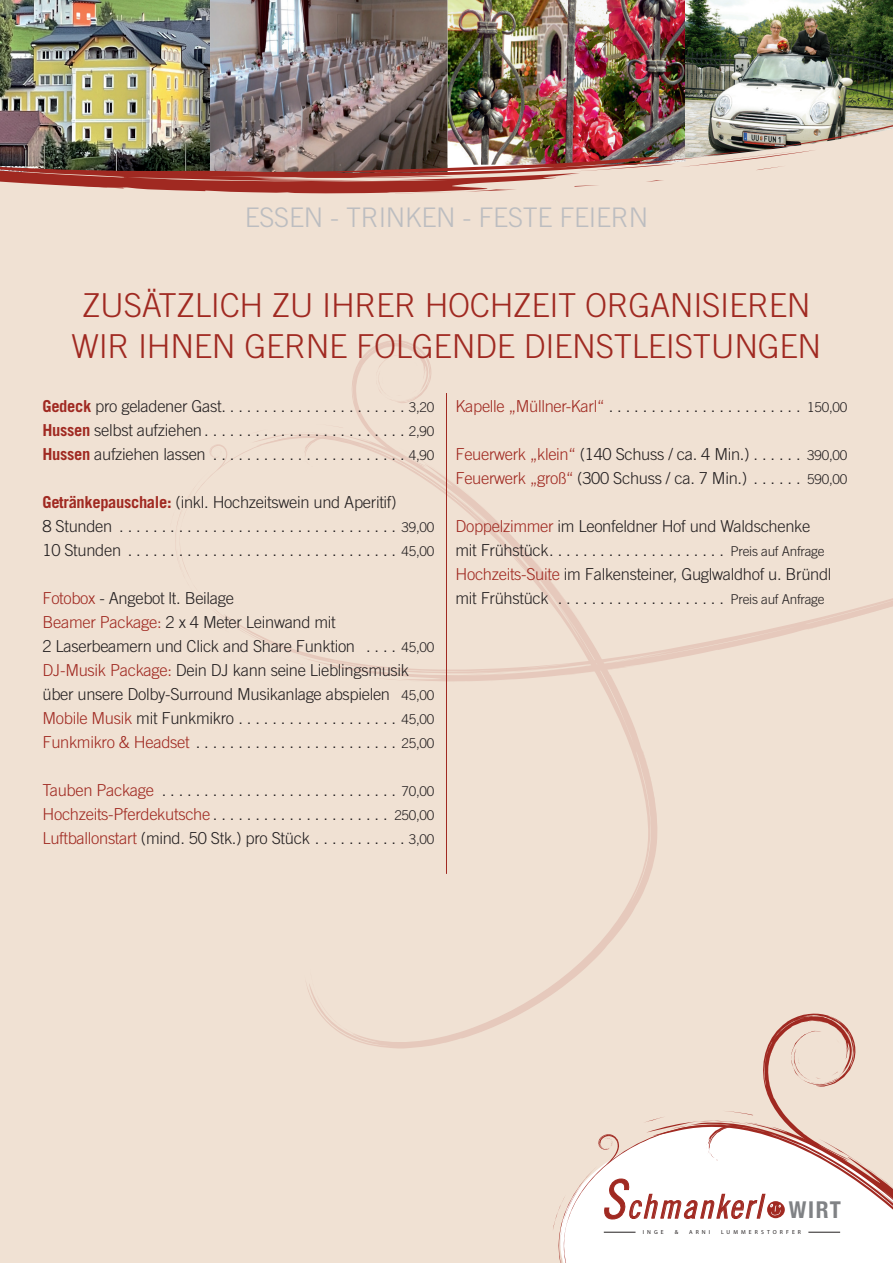
<style>
.page{position:relative;width:893px;height:1263px;background:#f0e1d3}
.page>*{position:absolute;margin:0;border:0;box-sizing:border-box;transform-origin:0 0}
.t1{font:33.15px "Trade Gothic LT Cond Eighteen Obl";letter-spacing:.05em;color:#a02921}
.t2{font:300 33px/40.5px "Trade Gothic LT Std";letter-spacing:-.01em;color:#a02921;text-align:center}
.t3{font:300 27px "Trade Gothic LT Std";letter-spacing:-.01em;color:#bcbdc0}
.t4{font:300 16.5px/24px "Trade Gothic LT Std";letter-spacing:-.02em;color:#231f20}
.t5{font:500 5.85px "Helvetica Neue LT";letter-spacing:.53em;color:#231f20}
.s1{font-weight:700;color:#a02921}
.s2{font-size:13.5px}
.s3{color:#a02921}
.s4{font-size:53.85px}
.s5{font-family:"Helvetica Neue";font-weight:700;font-stretch:condensed;font-size:23.25px;color:#808285}
</style>
<div class="page">
<svg style="left:661px;top:620px;width:146px;height:41px"></svg>
<svg style="left:807px;top:598px;width:86px;height:31px"></svg>
<svg style="left:307px;top:523px;width:354px;height:525px"></svg>
<svg style="left:642px;top:749px;width:15px;height:110px"></svg>
<svg style="left:175px;top:340px;width:323px;height:326px"></svg>
<hr style="left:446px;top:393px;width:1px;height:481px;background:#a02921">
<svg style="left:552px;top:1012px;width:341px;height:251px"></svg>
<hr style="left:808px;top:1232px;width:32px;height:1px;background:#231f20">
<img style="left:0;top:0;width:893px;height:193px">
<h3 class="t3" style="left:245px;top:201px;width:405px">ESSEN - TRINKEN - FESTE FEIERN</h3>
<h2 class="t2" style="left:72px;top:285px;width:751px">ZUSÄTZLICH ZU IHRER HOCHZEIT ORGANISIEREN<br>WIR IHNEN GERNE FOLGENDE DIENSTLEISTUNGEN</h2>
<p class="t4" style="left:43px;top:394px;width:393px;text-align:justify"><span class="s1">Gedeck</span> pro geladener Gast . . . . . . . . . . . . . . . . . . . . . . <span class="s2">3,20<br></span><span class="s1">Hussen</span> selbst aufziehen . . . . . . . . . . . . . . . . . . . . . . . . <span class="s2">2,90<br></span><span class="s1">Hussen</span> aufziehen lassen . . . . . . . . . . . . . . . . . . . . . . . <span class="s2">4,90</span></p>
<p class="t4" style="left:43px;top:490px;width:393px"><span class="s1">Getränkepauschale:</span> (inkl. Hochzeitswein und Aperitif)<br>8 Stunden . . . . . . . . . . . . . . . . . . . . . . . . . . . . . . . . . <span class="s2">39,00<br></span>10 Stunden . . . . . . . . . . . . . . . . . . . . . . . . . . . . . . . . <span class="s2">45,00</span></p>
<p class="t4" style="left:43px;top:586px;width:393px"><span class="s3">Fotobox</span> - Angebot lt. Beilage<br><span class="s3">Beamer Package:</span> 2 x 4 Meter Leinwand mit<br>2 Laserbeamern und Click and Share Funktion . . . . <span class="s2">45,00<br></span><span class="s3">DJ-Musik Package:</span> Dein DJ kann seine Lieblingsmusik über unsere Dolby-Surround Musikanlage abspielen <span class="s2">45,00<br></span><span class="s3">Mobile Musik</span> mit Funkmikro . . . . . . . . . . . . . . . . . . . <span class="s2">45,00<br></span><span class="s3">Funkmikro &amp; Headset</span> . . . . . . . . . . . . . . . . . . . . . . . . <span class="s2">25,00</span></p>
<p class="t4" style="left:43px;top:778px;width:393px;text-align:justify"><span class="s3">Tauben Package</span> . . . . . . . . . . . . . . . . . . . . . . . . . . . . <span class="s2">70,00<br></span><span class="s3">Hochzeits-Pferdekutsche</span> . . . . . . . . . . . . . . . . . . . . . <span class="s2">250,00<br></span><span class="s3">Luftballonstart</span> (mind. 50 Stk. ) pro Stück . . . . . . . . . . . <span class="s2">3,00</span></p>
<p class="t4" style="left:455px;top:394px;width:393px"><span class="s3">Kapelle „Müllner-Karl“</span> . . . . . . . . . . . . . . . . . . . . . . . <span class="s2">150,00</span></p>
<p class="t4" style="left:455px;top:442px;width:393px"><span class="s3">Feuerwerk „klein“</span> (140 Schuss / ca. 4 Min. ) . . . . . . <span class="s2">390,00<br></span><span class="s3">Feuerwerk „groß“</span> (300 Schuss / ca. 7 Min. ) . . . . . . <span class="s2">590,00</span></p>
<p class="t4" style="left:455px;top:514px;width:378px"><span class="s3">Doppelzimmer</span> im Leonfeldner Hof und Waldschenke mit Frühstück . . . . . . . . . . . . . . . . . . . . . <span class="s2">Preis auf Anfrage </span><span class="s3">Hochzeits-Suite</span> im Falkensteiner, Guglwaldhof u. Bründl mit Frühstück . . . . . . . . . . . . . . . . . . . . <span class="s2">Preis auf Anfrage</span></p>
<h1 class="t1" style="left:601px;top:1187px;width:242px"><span class="s4">S</span>chmankerl <span class="s5">WIRT</span></h1>
<p class="t5" style="left:643px;top:1229px;width:23px">INGE</p>
<p class="t5" style="left:675px;top:1229px;width:5px">&amp;</p>
<p class="t5" style="left:689px;top:1229px;width:23px">ARNI</p>
<p class="t5" style="left:721px;top:1229px;width:82px">LUMMERSTORFER</p>
</div>
